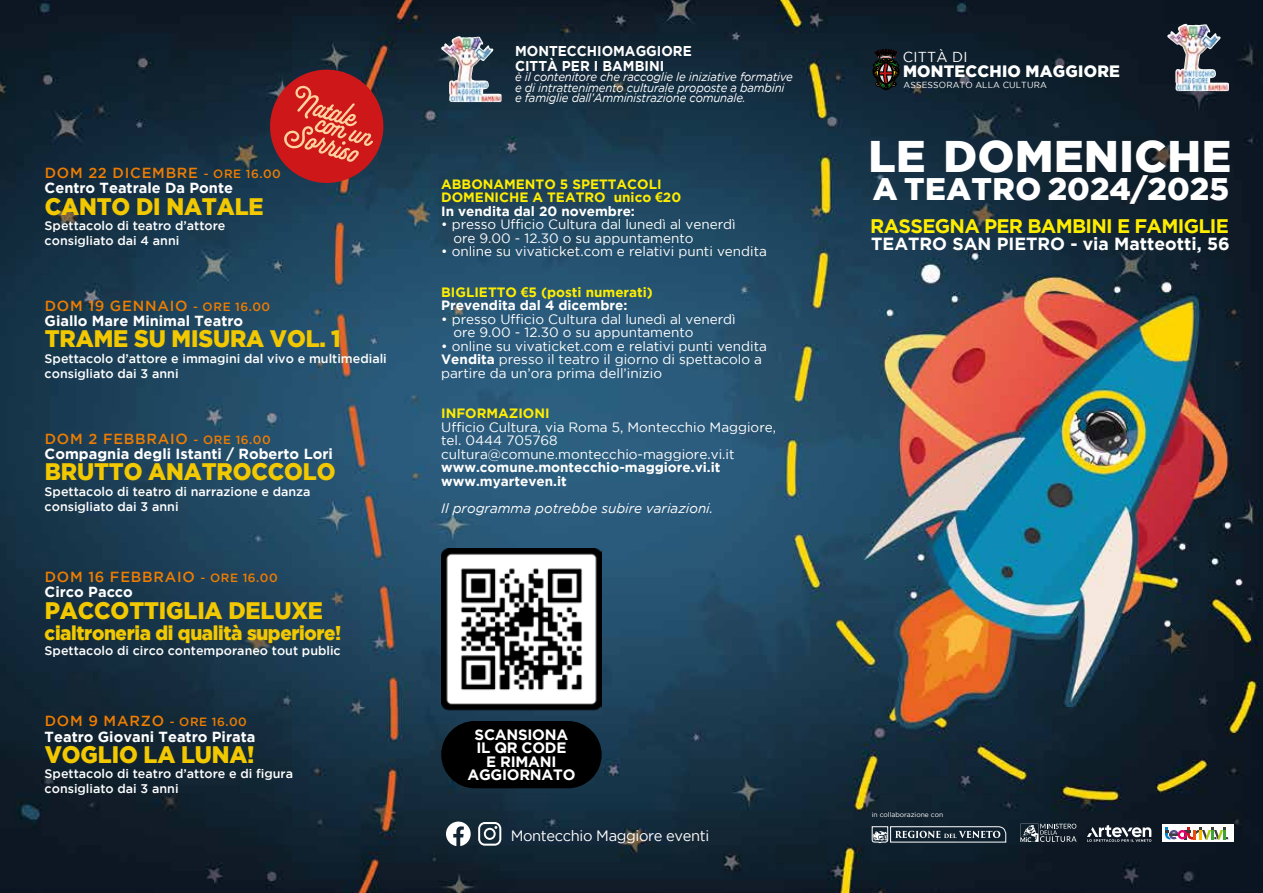
<style>
.page{position:relative;width:1263px;height:893px;background:#fff}
.page>*{position:absolute;margin:0;border:0;box-sizing:border-box;transform-origin:0 0}
.t1{font:900 44.25px "Gotham";letter-spacing:.015em;color:#fff}
.t2{font:900 31.2px "Gotham";color:#fff}
.t3{font:900 23.85px "Gotham";letter-spacing:-.005em;color:#f2c800;scale:.95 1}
.t4{font:900 19.95px "Gotham";letter-spacing:-.02em;color:#f2c800;scale:.95 1}
.t5{font:700 19.65px "Gotham";letter-spacing:-.035em;color:#ffed00}
.t6{font:700 17.55px "Gotham";color:#fff}
.t7{font:900 16.5px "Gotham";letter-spacing:.015em;color:#fff}
.t8{font:700 15px/13.5px "Gotham";letter-spacing:-.015em;color:#fff;text-align:center}
.t9{font:15px "Gotham";letter-spacing:-.025em;color:#fff}
.t10{font:700 14.55px/15.3px "Gotham";color:#fff}
.t11{font:500 14.55px/15.3px "Gotham";letter-spacing:.055em;color:#ef7d00}
.t12{font:14.4px "Gotham";letter-spacing:.015em;color:#fff}
.t13{font:700 14.25px/14.2px "Gotham";color:#fff;scale:.95 1}
.t14{font:13.5px/13.5px "Gotham";color:#fff}
.t15{font:700 13.5px/13.5px "Gotham";color:#ffed00}
.t16{font:700 13.5px/13.5px "Gotham";color:#fff}
.t17{font:italic 13.5px "Gotham";color:#fff}
.t18{font:500 12.45px/15.3px "Gotham";color:#fff}
.t19{font:italic 12px/10.5px "Gotham";letter-spacing:-.015em;color:#fff;scale:.95 1}
.t20{font:8.85px "Gotham";letter-spacing:.015em;color:#fff}
.t21{font:6.75px "Gotham";color:#fff}
.s1{font-weight:500;color:#ef7d00}
.s2{font-weight:500;font-size:12px;color:#ef7d00}
.s3{font-size:12px}
.s4{font-weight:700;color:#fff}
.s5{font-family:"Arial"}
.s6{color:#fff}
.s7{font-weight:700}
</style>
<div class="page">
<img style="left:0;top:0;width:1263px;height:893px">
<img style="left:441px;top:36px;width:60px;height:66px">
<img style="left:1167px;top:24px;width:62px;height:67px">
<svg style="left:872px;top:49px;width:27px;height:41px"></svg>
<img style="left:441px;top:548px;width:161px;height:163px">
<svg style="left:871px;top:826px;width:135px;height:17px;background:#535f69"></svg>
<svg style="left:1020px;top:824px;width:56px;height:18px"></svg>
<div style="left:1162px;top:825px;width:71px;height:17px;background:#fff"></div>
<svg style="left:1165px;top:827px;width:63px;height:12px"></svg>
<div style="left:441px;top:721px;width:161px;height:67px;background:#000;border-radius:34px"></div>
<svg style="left:1087px;top:825px;width:64px;height:17px"></svg>
<svg style="left:264px;top:63px;width:126px;height:126px;background:#923335"></svg>
<svg style="left:446px;top:822px;width:25px;height:24px"></svg>
<svg style="left:478px;top:822px;width:23px;height:24px"></svg>
<p class="t10" style="left:45px;top:165px;width:238px"><span class="s1">DOM 22 DICEMBRE</span> <span class="s2">- ORE 16.00<br></span>Centro Teatrale Da Ponte</p>
<h3 class="t3" style="left:45px;top:192px;width:232px">CANTO DI NATALE</h3>
<p class="t18" style="left:45px;top:218px;width:182px">Spettacolo di teatro d’attore consigliato dai 4 anni</p>
<p class="t10" style="left:45px;top:298px;width:227px"><span class="s1">DOM 19 GENNAIO</span> <span class="s2">- ORE 16.00<br></span>Giallo Mare Minimal Teatro</p>
<h3 class="t3" style="left:45px;top:325px;width:313px">TRAME SU MISURA VOL. 1</h3>
<p class="t18" style="left:45px;top:350px;width:344px">Spettacolo d’attore e immagini dal vivo e multimediali consigliato dai 3 anni</p>
<p class="t10" style="left:45px;top:431px;width:290px"><span class="s1">DOM 2 FEBBRAIO</span> <span class="s2">- ORE 16.00<br></span>Compagnia degli Istanti / Roberto Lori</p>
<h3 class="t3" style="left:45px;top:458px;width:308px">BRUTTO ANATROCCOLO</h3>
<p class="t18" style="left:45px;top:483px;width:267px">Spettacolo di teatro di narrazione e danza consigliato dai 3 anni</p>
<p class="t11" style="left:45px;top:569px;width:235px">DOM 16 FEBBRAIO <span class="s3">- ORE 16.00<br></span><span class="s4">Circo Pacco</span></p>
<h3 class="t3" style="left:45px;top:596px;width:294px">PACCOTTIGLIA DELUXE</h3>
<h3 class="t4" style="left:45px;top:621px;width:314px">cialtroneria di qualità superiore!</h3>
<p class="t18" style="left:45px;top:643px;width:298px">Spettacolo di circo contemporaneo tout public</p>
<p class="t10" style="left:45px;top:713px;width:212px"><span class="s1">DOM 9 MARZO</span> <span class="s2">- ORE 16.00<br></span>Teatro Giovani Teatro Pirata</p>
<h3 class="t3" style="left:45px;top:741px;width:222px">VOGLIO LA LUNA!</h3>
<p class="t18" style="left:45px;top:766px;width:250px">Spettacolo di teatro d’attore e di figura consigliato dai 3 anni</p>
<p class="t13" style="left:515px;top:44px;width:188px">MONTECCHIOMAGGIORE<br>CITTÀ PER I BAMBINI</p>
<p class="t19" style="left:515px;top:72px;width:294px">è il contenitore che raccoglie le iniziative formative e di intrattenimento culturale proposte a bambini e famiglie dall’Amministrazione comunale.</p>
<p class="t15" style="left:441px;top:177px;width:241px">ABBONAMENTO 5 SPETTACOLI<br>DOMENICHE A TEATRO unico <span class="s5">€</span>20<br><span class="s6">In vendita dal 20 novembre:</span></p>
<p class="t14" style="left:453px;top:218px;width:284px;text-indent:-12px">• presso Ufficio Cultura dal lunedì al venerdì ore 9.00 - 12.30 o su appuntamento</p>
<p class="t14" style="left:441px;top:245px;width:327px">• online su vivaticket.com e relativi punti vendita</p>
<p class="t15" style="left:441px;top:285px;width:213px">BIGLIETTO <span class="s5">€</span>5 (posti numerati)<br><span class="s6">Prevendita dal 4 dicembre:</span></p>
<p class="t14" style="left:453px;top:312px;width:284px;text-indent:-12px">• presso Ufficio Cultura dal lunedì al venerdì ore 9.00 - 12.30 o su appuntamento</p>
<p class="t14" style="left:441px;top:339px;width:327px">• online su vivaticket.com e relativi punti vendita<br><span class="s7">Vendita</span> presso il teatro il giorno di spettacolo a partire da un’ora prima dell’inizio</p>
<p class="t15" style="left:441px;top:407px;width:110px">INFORMAZIONI</p>
<p class="t14" style="left:441px;top:420px;width:336px">Ufficio Cultura, via Roma 5, Montecchio Maggiore, tel. 0444 705768 cultura@comune.montecchio-maggiore.vi.it</p>
<p class="t16" style="left:441px;top:461px;width:281px">www.comune.montecchio-maggiore.vi.it www.myarteven.it</p>
<p class="t17" style="left:441px;top:501px;width:274px">Il programma potrebbe subire variazioni.</p>
<p class="t8" style="left:467px;top:727px;width:110px">SCANSIONA<br>IL QR CODE<br>E RIMANI<br>AGGIORNATO</p>
<p class="t9" style="left:511px;top:828px;width:200px">Montecchio Maggiore eventi</p>
<p class="t12" style="left:903px;top:48px;width:66px">CITTÀ DI</p>
<p class="t20" style="left:903px;top:80px;width:145px">ASSESSORATO ALLA CULTURA</p>
<p class="t7" style="left:903px;top:62px;width:218px">MONTECCHIO MAGGIORE</p>
<h1 class="t1" style="left:868px;top:130px;width:364px">LE DOMENICHE</h1>
<h2 class="t2" style="left:873px;top:171px;width:358px">A TEATRO 2024/2025</h2>
<h3 class="t5" style="left:870px;top:215px;width:360px">RASSEGNA PER BAMBINI E FAMIGLIE</h3>
<p class="t6" style="left:871px;top:234px;width:360px">TEATRO SAN PIETRO - via Matteotti, 56</p>
<p class="t21" style="left:872px;top:811px;width:73px">in collaborazione con</p>
</div>
